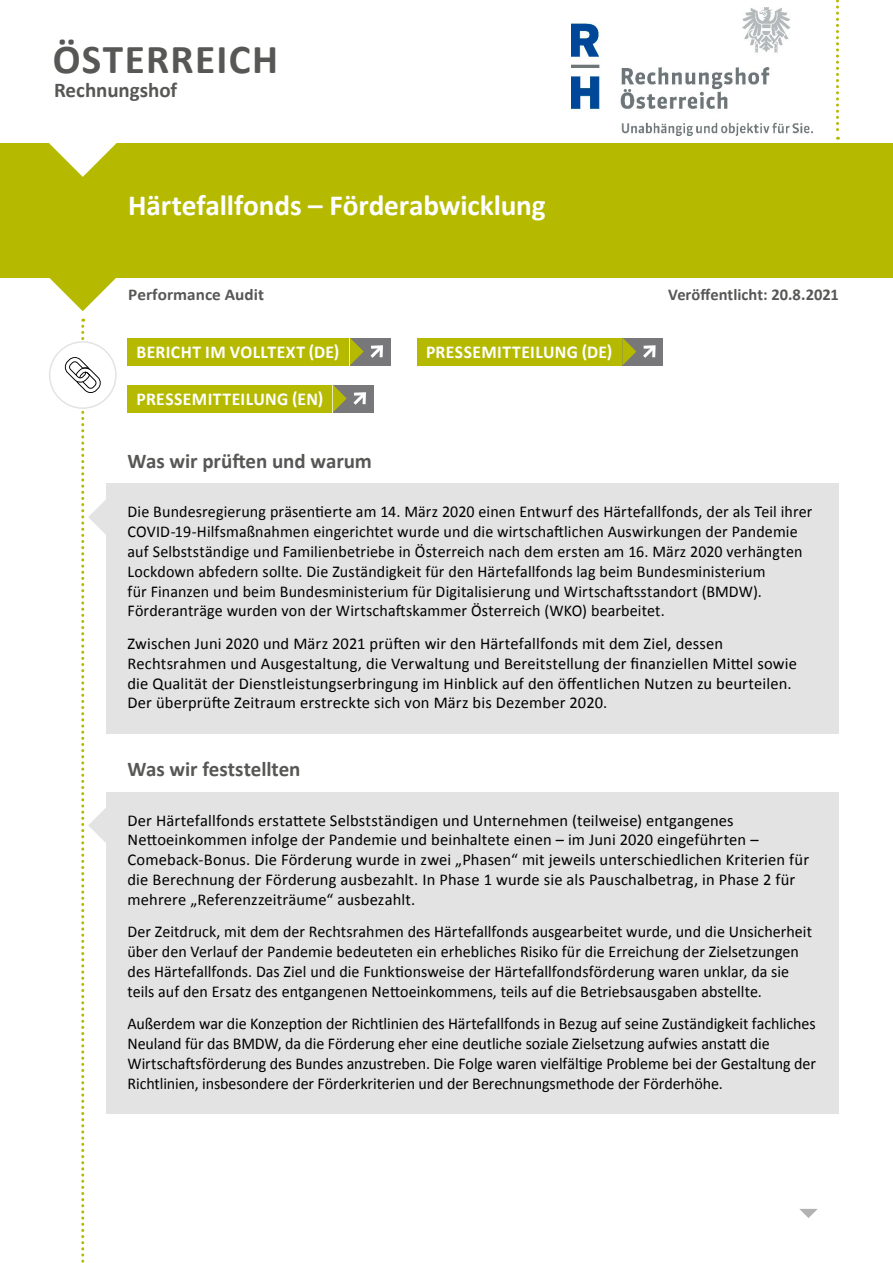
<style>
.page{position:relative;width:893px;height:1263px;background:#fff}
.page>*{position:absolute;margin:0;border:0;box-sizing:border-box;transform-origin:0 0}
.Country-First{font:700 41.25px "Calibri";letter-spacing:.03em;color:#575756}
.t1{font:700 29.25px "Calibri";letter-spacing:-.005em;color:#fff}
.SaiName-First{font:700 21px "Calibri";letter-spacing:-.005em;color:#575756}
.t2{font:700 18.15px "Calibri";letter-spacing:.025em;color:#fff}
.t3{font:16.5px/19.8px "Calibri";letter-spacing:.005em;color:#000}
.Published{font:700 16.5px "Calibri";color:#575756}
.Performance{font:700 16.5px "Calibri";letter-spacing:.005em;color:#575756;scale:1.04 1}
</style>
<div class="page">
<img style="left:571px;top:8px;width:241px;height:127px">
<div style="left:0;top:143px;width:893px;height:134px;background:#b5ba00"></div>
<svg style="left:49px;top:277px;width:68px;height:34px"></svg>
<div style="left:106px;top:484px;width:733px;height:158px;background:#e3e3e3"></div>
<div style="left:106px;top:615px;width:733px;height:119px;background:#e3e3e3"></div>
<div style="left:106px;top:792px;width:733px;height:138px;background:#e3e3e3"></div>
<div style="left:106px;top:904px;width:733px;height:118px;background:#e3e3e3"></div>
<div style="left:106px;top:996px;width:733px;height:118px;background:#e3e3e3"></div>
<svg style="left:799px;top:1209px;width:19px;height:9px"></svg>
<svg style="left:49px;top:143px;width:68px;height:34px"></svg>
<div style="left:49px;top:341px;width:68px;height:68px;border:2px solid #e3e3e3;border-radius:50%"></div>
<svg style="left:64px;top:319px;width:43px;height:944px"></svg>
<svg style="left:836px;top:0;width:3px;height:140px"></svg>
<svg style="left:128px;top:338px;width:262px;height:28px;background:#afb311"></svg>
<svg style="left:417px;top:338px;width:246px;height:28px;background:#aeb212"></svg>
<svg style="left:128px;top:384px;width:245px;height:28px;background:#b1b51b"></svg>
<p class="Country-First" style="left:53px;top:31px;width:227px">ÖSTERREICH</p>
<p class="SaiName-First" style="left:54px;top:76px;width:125px">Rechnungshof</p>
<h1 class="t1" style="left:128px;top:184px;width:419px">Härtefallfonds – Förderabwicklung</h1>
<p class="Performance" style="left:128px;top:283px;width:132px">Performance Audit</p>
<p class="Published" style="left:668px;top:283px;width:172px">Veröffentlicht: 20.8.2021</p>
<p class="t2" style="left:136px;top:339px;width:204px">BERICHT IM VOLLTEXT (DE)</p>
<p class="t2" style="left:426px;top:339px;width:188px">PRESSEMITTEILUNG (DE)</p>
<p class="t2" style="left:136px;top:386px;width:188px">PRESSEMITTEILUNG (EN)</p>
<h2 class="SaiName-First" style="left:128px;top:446px;width:246px">Was wir prüften und warum</h2>
<p class="t3" style="left:128px;top:501px;width:686px">Die Bundesregierung präsentierte am 14. März 2020 einen Entwurf des Härtefallfonds, der als Teil ihrer COVID-19-Hilfsmaßnahmen eingerichtet wurde und die wirtschaftlichen Auswirkungen der Pandemie auf Selbstständige und Familienbetriebe in Österreich nach dem ersten am 16. März 2020 verhängten Lockdown abfedern sollte. Die Zuständigkeit für den Härtefallfonds lag beim Bundesministerium<br>für Finanzen und beim Bundesministerium für Digitalisierung und Wirtschaftsstandort (BMDW).<br>Förderanträge wurden von der Wirtschaftskammer Österreich (WKO) bearbeitet.</p>
<p class="t3" style="left:128px;top:633px;width:671px">Zwischen Juni 2020 und März 2021 prüften wir den Härtefallfonds mit dem Ziel, dessen Rechtsrahmen und Ausgestaltung, die Verwaltung und Bereitstellung der finanziellen Mittel sowie die Qualität der Dienstleistungserbringung im Hinblick auf den öffentlichen Nutzen zu beurteilen.<br>Der überprüfte Zeitraum erstreckte sich von März bis Dezember 2020.</p>
<h2 class="SaiName-First" style="left:128px;top:754px;width:174px">Was wir feststellten</h2>
<p class="t3" style="left:128px;top:810px;width:683px">Der Härtefallfonds erstattete Selbstständigen und Unternehmen (teilweise) entgangenes Nettoeinkommen infolge der Pandemie und beinhaltete einen – im Juni 2020 eingeführten – Comeback-Bonus. Die Förderung wurde in zwei „Phasen“ mit jeweils unterschiedlichen Kriterien für die Berechnung der Förderung ausbezahlt. In Phase 1 wurde sie als Pauschalbetrag, in Phase 2 für mehrere „Referenzzeiträume“ ausbezahlt.</p>
<p class="t3" style="left:128px;top:921px;width:686px">Der Zeitdruck, mit dem der Rechtsrahmen des Härtefallfonds ausgearbeitet wurde, und die Unsicherheit über den Verlauf der Pandemie bedeuteten ein erhebliches Risiko für die Erreichung der Zielsetzungen des Härtefallfonds. Das Ziel und die Funktionsweise der Härtefallfondsförderung waren unklar, da sie teils auf den Ersatz des entgangenen Nettoeinkommens, teils auf die Betriebsausgaben abstellte.</p>
<p class="t3" style="left:128px;top:1013px;width:690px">Außerdem war die Konzeption der Richtlinien des Härtefallfonds in Bezug auf seine Zuständigkeit fachliches Neuland für das BMDW, da die Förderung eher eine deutliche soziale Zielsetzung aufwies anstatt die Wirtschaftsförderung des Bundes anzustreben. Die Folge waren vielfältige Probleme bei der Gestaltung der Richtlinien, insbesondere der Förderkriterien und der Berechnungsmethode der Förderhöhe.</p>
</div>
